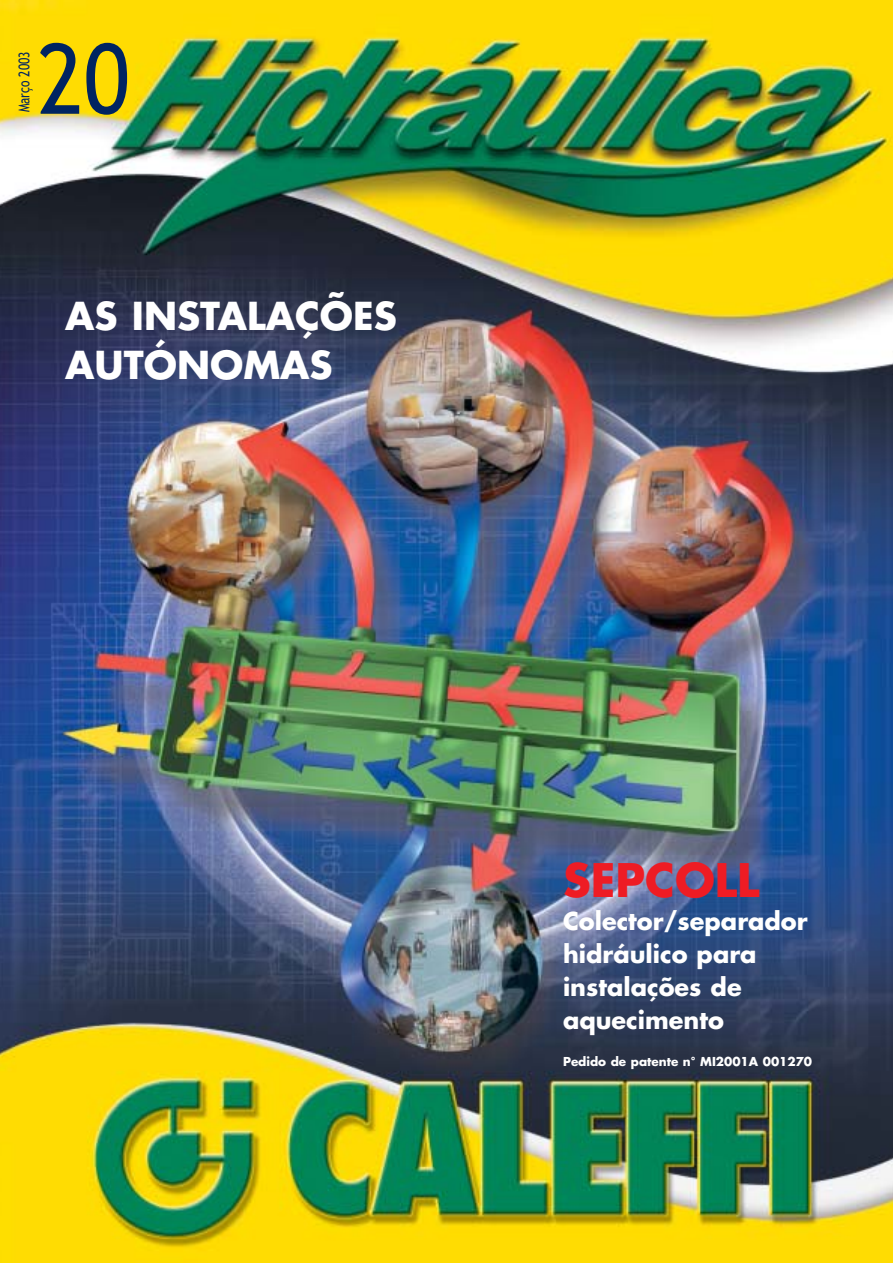
<style>
.page{position:relative;width:893px;height:1263px;background:#fff}
.page>*{position:absolute;margin:0;border:0;box-sizing:border-box;transform-origin:0 0}
.t1{font:97.5px "Trebuchet MS";color:#002461;scale:.9 1}
.t2{font:700 45px "Futura";color:#ee1c24}
.t3{font:700 37.5px/48.9px "Futura";color:#fff}
.t4{font:700 24px/33px "Futura";color:#fff}
.t5{font:15px "Trebuchet MS";color:#002461;scale:.8 1}
.t6{font:700 12px "Futura";color:#fff}
</style>
<div class="page">
<img style="left:0;top:0;width:892px;height:1263px">
<p class="t5" style="left:19px;top:112px;width:78px;rotate:-90deg">Março 2003</p>
<h1 class="t1" style="left:38px;top:42px;width:104px">20</h1>
<h3 class="t3" style="left:65px;top:295px;width:333px">AS INSTALAÇÕES<br>AUTÓNOMAS</h3>
<h2 class="t2" style="left:563px;top:860px;width:198px">SEPCOLL</h2>
<p class="t4" style="left:563px;top:907px;width:246px">Colector/separador hidráulico para instalações de aquecimento</p>
<p class="t6" style="left:563px;top:1056px;width:250px">Pedido de patente n° MI2001A 001270</p>
</div>
